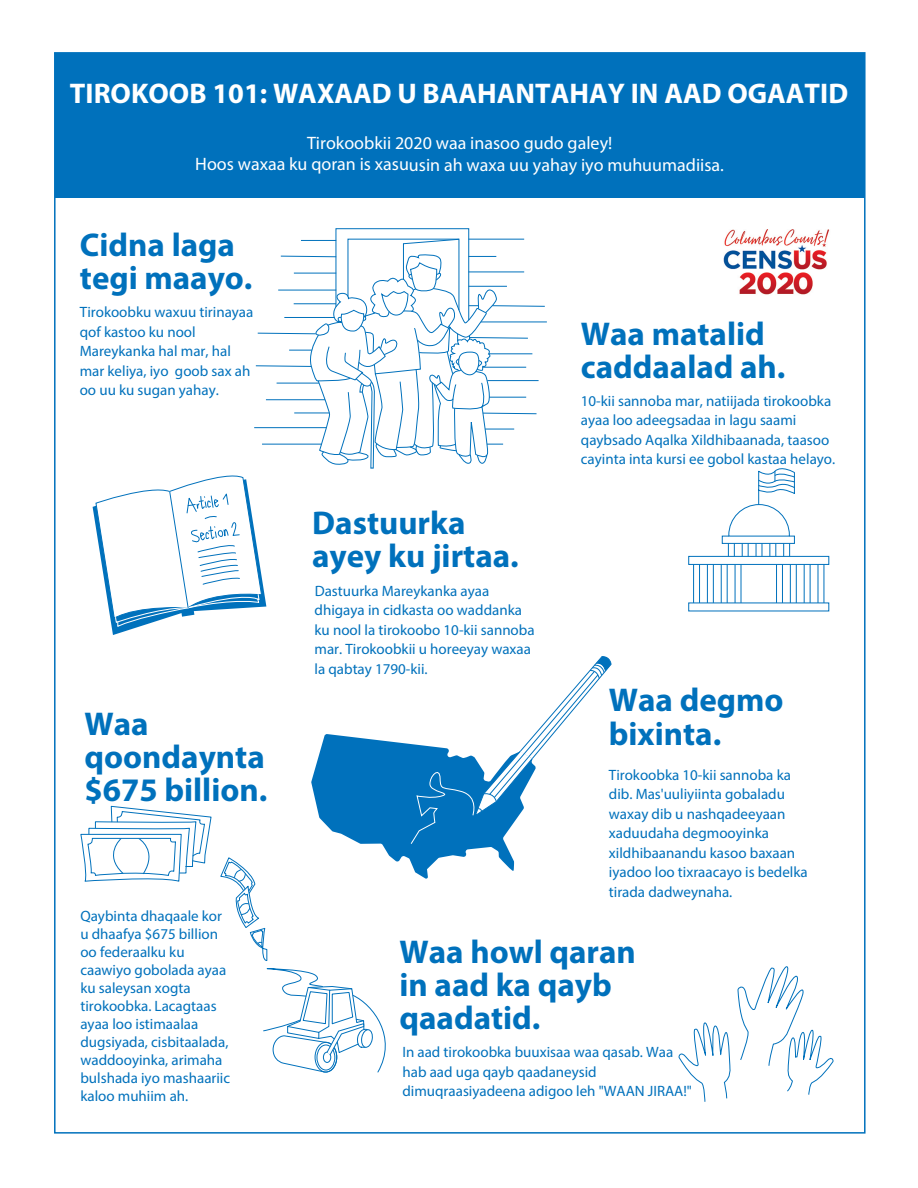
<style>
.page{position:relative;width:918px;height:1188px;background:#fff}
.page>*{position:absolute;margin:0;border:0;box-sizing:border-box;transform-origin:0 0}
.t1{font:700 33px/33px "Myriad Pro";color:#0071bc}
.t2{font:700 28.5px "Myriad Pro";color:#fff}
.t3{font:18px/21.3px "Myriad Pro";color:#fff;text-align:center}
.t4{font:15px/19.5px "Myriad Pro";color:#0071bc}
</style>
<div class="page">
<div style="left:55px;top:53px;width:810px;height:145px;background:#0071bc"></div>
<svg style="left:80px;top:806px;width:132px;height:76px"></svg>
<svg style="left:220px;top:858px;width:48px;height:103px"></svg>
<svg style="left:263px;top:969px;width:123px;height:104px"></svg>
<hr style="left:699px;top:564px;width:1px;height:39px;background:#0071bc">
<hr style="left:693px;top:564px;width:1px;height:39px;background:#0071bc">
<hr style="left:713px;top:564px;width:1px;height:39px;background:#0071bc">
<hr style="left:707px;top:564px;width:1px;height:39px;background:#0071bc">
<hr style="left:727px;top:564px;width:1px;height:39px;background:#0071bc">
<hr style="left:721px;top:564px;width:1px;height:39px;background:#0071bc">
<hr style="left:741px;top:564px;width:1px;height:39px;background:#0071bc">
<hr style="left:735px;top:564px;width:1px;height:39px;background:#0071bc">
<hr style="left:782px;top:564px;width:1px;height:39px;background:#0071bc">
<hr style="left:776px;top:564px;width:1px;height:39px;background:#0071bc">
<hr style="left:796px;top:564px;width:1px;height:39px;background:#0071bc">
<hr style="left:790px;top:564px;width:1px;height:39px;background:#0071bc">
<hr style="left:824px;top:564px;width:1px;height:39px;background:#0071bc">
<hr style="left:818px;top:564px;width:1px;height:39px;background:#0071bc">
<hr style="left:810px;top:564px;width:1px;height:39px;background:#0071bc">
<hr style="left:804px;top:564px;width:1px;height:39px;background:#0071bc">
<svg style="left:688px;top:468px;width:142px;height:97px"></svg>
<svg style="left:688px;top:602px;width:142px;height:10px"></svg>
<svg style="left:678px;top:1022px;width:53px;height:80px"></svg>
<svg style="left:737px;top:966px;width:97px;height:129px"></svg>
<hr style="left:481px;top:322px;width:66px;height:1px;background:#0071bc">
<svg style="left:93px;top:228px;width:453px;height:407px"></svg>
<svg style="left:311px;top:656px;width:301px;height:223px"></svg>
<img style="left:723px;top:229px;width:107px;height:66px">
<h1 class="t2" style="left:70px;top:75px;width:780px">TIROKOOB 101: WAXAAD U BAAHANTAHAY IN AAD OGAATID</h1>
<h1 class="t3" style="left:195px;top:132px;width:530px">Tirokoobkii 2020 waa inasoo gudo galey!<br>Hoos waxaa ku qoran is xasuusin ah waxa uu yahay iyo muhuumadiisa.</h1>
<p class="t1" style="left:80px;top:227px;width:174px">Cidna laga tegi maayo.</p>
<p class="t4" style="left:80px;top:302px;width:175px">Tirokoobku waxuu tirinayaa qof kastoo ku nool<br>Mareykanka hal mar, hal mar keliya, iyo goob sax ah oo uu ku sugan yahay.</p>
<p class="t1" style="left:85px;top:707px;width:184px">Waa qoondaynta $675 billion.</p>
<p class="t4" style="left:80px;top:906px;width:151px;line-height:18px">Qaybinta dhaqaale kor u dhaafya $675 billion oo federaalku ku caawiyo gobolada ayaa ku saleysan xogta tirokoobka. Lacagtaas ayaa loo istimaalaa dugsiyada, cisbitaalada, waddooyinka, arimaha bulshada iyo mashaariic kaloo muhiim ah.</p>
<p class="t1" style="left:312px;top:506px;width:208px">Dastuurka ayey ku jirtaa.</p>
<p class="t4" style="left:315px;top:581px;width:222px">Dastuurka Mareykanka ayaa dhigaya in cidkasta oo waddanka ku nool la tirokoobo 10-kii sannoba mar. Tirokoobkii u horeeyay waxaa la qabtay 1790-kii.</p>
<p class="t1" style="left:581px;top:316px;width:206px">Waa matalid caddaalad ah.</p>
<p class="t4" style="left:581px;top:391px;width:256px">10-kii sannoba mar, natiijada tirokoobka ayaa loo adeegsadaa in lagu saami qaybsado Aqalka Xildhibaanada, taasoo cayinta inta kursi ee gobol kastaa helayo.</p>
<p class="t1" style="left:609px;top:682px;width:176px;line-height:33.5px">Waa degmo bixinta.</p>
<p class="t4" style="left:609px;top:765px;width:200px">Tirokoobka 10-kii sannoba ka dib. Mas'uuliyiinta gobaladu waxay dib u nashqadeeyaan xaduudaha degmooyinka xildhibaanandu kasoo baxaan iyadoo loo tixraacayo is bedelka tirada dadweynaha.</p>
<p class="t1" style="left:400px;top:934px;width:238px">Waa howl qaran in aad ka qayb qaadatid.</p>
<p class="t4" style="left:402px;top:1042px;width:291px">In aad tirokoobka buuxisaa waa qasab. Waa hab aad uga qayb qaadaneysid dimuqraasiyadeena adigoo leh "WAAN JIRAA!"</p>
</div>
